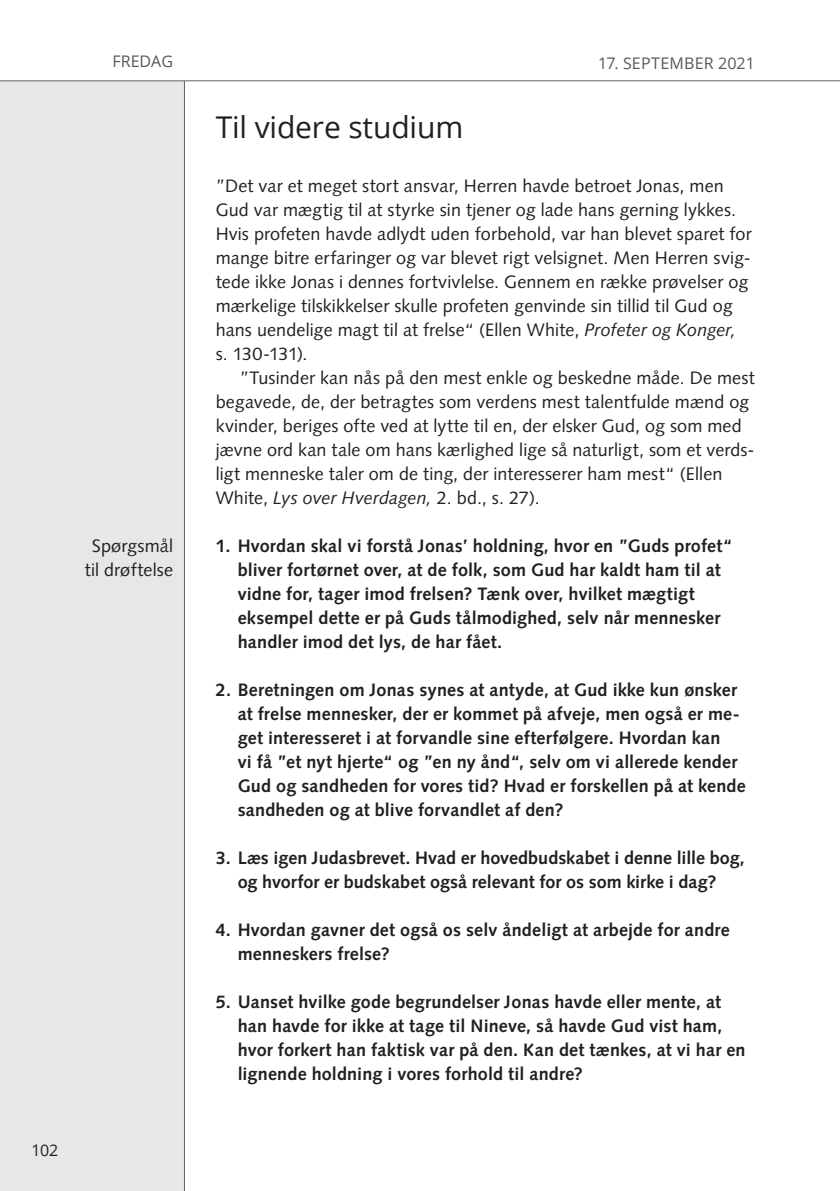
<style>
.page{position:relative;width:840px;height:1191px;background:#fff}
.page>*{position:absolute;margin:0;border:0;box-sizing:border-box;transform-origin:0 0}
.Overskrift_ugedage{font:30px "Open Sans";letter-spacing:-.005em;color:#231f20}
.Brød_dot{font:700 18px/24px "Syntax LT Std";letter-spacing:.01em;color:#231f20}
.Brød{font:18px/24px "Syntax LT Std";letter-spacing:.005em;color:#231f20}
.Brød_m__indryk{font:18px/24px "Syntax LT Std";letter-spacing:.005em;color:#231f20}
.Margin{font:18px "Syntax LT Std";letter-spacing:.01em;color:#231f20}
.dato{font:16px "Open Sans";letter-spacing:.01em;color:#57585a}
.Ugedag{font:16px "Open Sans";color:#57585a}
.t1{font:16px "Open Sans";color:#231f20}
.s1{font-style:italic}
</style>
<div class="page">
<div style="left:0;top:0;width:184px;height:1191px;background:#e6e7e9"></div>
<hr style="left:184px;top:0;width:1px;height:1191px;background:#636366">
<div style="left:0;top:0;width:839px;height:81px;background:#fff"></div>
<hr style="left:0;top:80px;width:839px;height:1px;background:#636366">
<p class="Ugedag" style="left:112px;top:50px;width:62px">FREDAG</p>
<p class="Margin" style="left:92px;top:535px;width:83px">Spørgsmål</p>
<p class="Margin" style="left:85px;top:559px;width:90px">til drøftelse</p>
<p class="t1" style="left:31px;top:1138px;width:29px">102</p>
<p class="Overskrift_ugedage" style="left:215px;top:106px;width:249px">Til videre studium</p>
<p class="dato" style="left:598px;top:52px;width:158px">17. SEPTEMBER 2021</p>
<p class="Brød" style="left:215px;top:174px;width:537px">”Det var et meget stort ansvar, Herren havde betroet Jonas, men Gud var mægtig til at styrke sin tjener og lade hans gerning lykkes.<br>Hvis profeten havde adlydt uden forbehold, var han blevet sparet for mange bitre erfaringer og var blevet rigt velsignet. Men Herren svig&shy;tede ikke Jonas i dennes fortvivlelse. Gennem en række prøvelser og mærkelige tilskikkelser skulle profeten genvinde sin tillid til Gud og hans uendelige magt til at frelse“ (Ellen White, <span class="s1">Profeter og Konger, </span>s. 130-131).</p>
<p class="Brød_m__indryk" style="left:215px;top:366px;width:540px;text-indent:24px">”Tusinder kan nås på den mest enkle og beskedne måde. De mest begavede, de, der betragtes som verdens mest talentfulde mænd og kvinder, beriges ofte ved at lytte til en, der elsker Gud, og som med jævne ord kan tale om hans kærlighed lige så naturligt, som et verds&shy;ligt menneske taler om de ting, der interesserer ham mest“ (Ellen White, <span class="s1">Lys over Hverdagen,</span> 2. bd., s. 27).</p>
<p class="Brød_dot" style="left:237px;top:534px;width:496px;text-indent:-22px">1. Hvordan skal vi forstå Jonas’ holdning, hvor en ”Guds profet“ bliver fortørnet over, at de folk, som Gud har kaldt ham til at vidne for, tager imod frelsen? Tænk over, hvilket mægtigt eksempel dette er på Guds tålmodighed, selv når mennesker handler imod det lys, de har fået.</p>
<p class="Brød_dot" style="left:237px;top:678px;width:509px;text-indent:-22px">2. Beretningen om Jonas synes at antyde, at Gud ikke kun ønsker at frelse mennesker, der er kommet på afveje, men også er me&shy;get interesseret i at forvandle sine efterfølgere. Hvordan kan<br>vi få ”et nyt hjerte“ og ”en ny ånd“, selv om vi allerede kender Gud og sandheden for vores tid? Hvad er forskellen på at kende sandheden og at blive forvandlet af den?</p>
<p class="Brød_dot" style="left:215px;top:846px;width:530px;text-align:center">3. Læs igen Judasbrevet. Hvad er hovedbudskabet i denne lille bog, og hvorfor er budskabet også relevant for os som kirke i dag?</p>
<p class="Brød_dot" style="left:237px;top:918px;width:493px;text-indent:-22px">4. Hvordan gavner det også os selv åndeligt at arbejde for andre menneskers frelse?</p>
<p class="Brød_dot" style="left:237px;top:990px;width:509px;text-indent:-22px">5. Uanset hvilke gode begrundelser Jonas havde eller mente, at han havde for ikke at tage til Nineve, så havde Gud vist ham, hvor forkert han faktisk var på den. Kan det tænkes, at vi har en lignende holdning i vores forhold til andre?</p>
</div>
